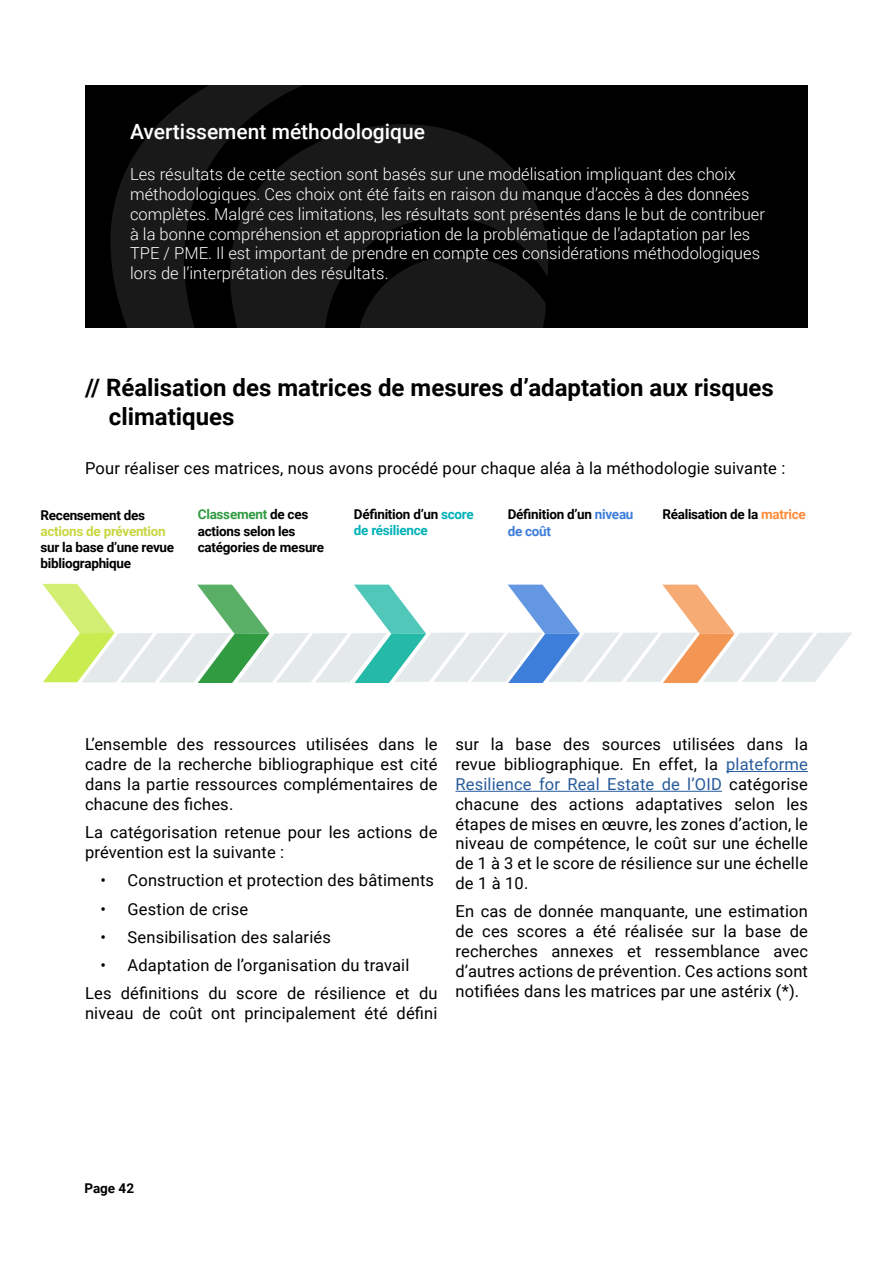
<style>
.page{position:relative;width:893px;height:1263px;background:#fff}
.page>*{position:absolute;margin:0;border:0;box-sizing:border-box;transform-origin:0 0}
.t1{font:700 24px/28.8px "Roboto";color:#000}
.t2{font:500 21px "Roboto";color:#fff}
.t3{font:16.5px/19.8px "Roboto";letter-spacing:.01em;color:#000;text-align:justify}
.t4{font:300 16.5px/19.8px "Roboto";color:#fff}
.t5{font:700 13.5px/16.2px "Roboto";letter-spacing:-.02em;color:#000}
.t6{font:700 13.5px/16.2px "Roboto";letter-spacing:-.02em;color:#00b1b8}
.t7{font:700 13.5px "Roboto";letter-spacing:-.02em;color:#c9d643}
.s1{color:#319b42}
.s2{color:#000}
.s3{color:#3d7edb}
.s4{color:#ff8c3b}
.s5{color:#275b9b}
</style>
<div class="page">
<div style="left:85px;top:85px;width:723px;height:243px;background:#000"></div>
<svg style="left:110px;top:85px;width:438px;height:243px;fill:#191919"></svg>
<svg style="left:42px;top:584px;width:810px;height:99px"></svg>
<hr style="left:726px;top:771px;width:82px;height:1px;background:#275b9b">
<hr style="left:455px;top:791px;width:267px;height:1px;background:#275b9b">
<p class="t2" style="left:130px;top:117px;width:297px">Avertissement méthodologique</p>
<p class="t4" style="left:130px;top:164px;width:636px">Les résultats de cette section sont basés sur une modélisation impliquant des choix méthodologiques. Ces choix ont été faits en raison du manque d’accès à des données complètes. Malgré ces limitations, les résultats sont présentés dans le but de contribuer à la bonne compréhension et appropriation de la problématique de l’adaptation par les TPE / PME. Il est important de prendre en compte ces considérations méthodologiques lors de l’interprétation des résultats.</p>
<h1 class="t1" style="left:109px;top:372px;width:666px;text-indent:-24px">// Réalisation des matrices de mesures d’adaptation aux risques climatiques</h1>
<p class="t3" style="left:85px;top:458px;width:702px">Pour réaliser ces matrices, nous avons procédé pour chaque aléa à la méthodologie suivante :</p>
<p class="t5" style="left:41px;top:506px;width:106px">Recensement des</p>
<p class="t7" style="left:41px;top:522px;width:127px">actions de prévention</p>
<p class="t5" style="left:41px;top:539px;width:135px">sur la base d’une revue bibliographique</p>
<p class="t5" style="left:198px;top:506px;width:128px"><span class="s1">Classement</span> de ces actions selon les catégories de mesure</p>
<p class="t6" style="left:354px;top:506px;width:121px"><span class="s2">Définition d’un</span> score de résilience</p>
<p class="t5" style="left:508px;top:506px;width:127px">Définition d’un <span class="s3">niveau de coût</span></p>
<p class="t5" style="left:662px;top:506px;width:145px">Réalisation de la <span class="s4">matrice</span></p>
<p class="t3" style="left:85px;top:734px;width:354px">L’ensemble des ressources utilisées dans le cadre de la recherche bibliographique est cité dans la partie ressources complémentaires de chacune des fiches.</p>
<p class="t3" style="left:85px;top:822px;width:354px">La catégorisation retenue pour les actions de prévention est la suivante :</p>
<p class="t3" style="left:101px;top:870px;width:335px">• Construction et protection des bâtiments</p>
<p class="t3" style="left:101px;top:898px;width:149px">• Gestion de crise</p>
<p class="t3" style="left:101px;top:926px;width:232px">• Sensibilisation des salariés</p>
<p class="t3" style="left:85px;top:950px;width:354px;line-height:28.3px;text-indent:16px">• Adaptation de l’organisation du travail<br>Les définitions du score de résilience et du</p>
<p class="t3" style="left:85px;top:1003px;width:354px">niveau de coût ont principalement été défini</p>
<p class="t3" style="left:455px;top:734px;width:354px">sur la base des sources utilisées dans la revue bibliographique. En effet, la <span class="s5">plateforme Resilience for Real Estate de l’OID</span> catégorise chacune des actions adaptatives selon les étapes de mises en œuvre, les zones d’action, le niveau de compétence, le coût sur une échelle de 1 à 3 et le score de résilience sur une échelle de 1 à 10.</p>
<p class="t3" style="left:455px;top:901px;width:354px">En cas de donnée manquante, une estimation de ces scores a été réalisée sur la base de recherches annexes et ressemblance avec d’autres actions de prévention. Ces actions sont notifiées dans les matrices par une astérix (*).</p>
<p class="t5" style="left:84px;top:1179px;width:51px">Page 42</p>
</div>
